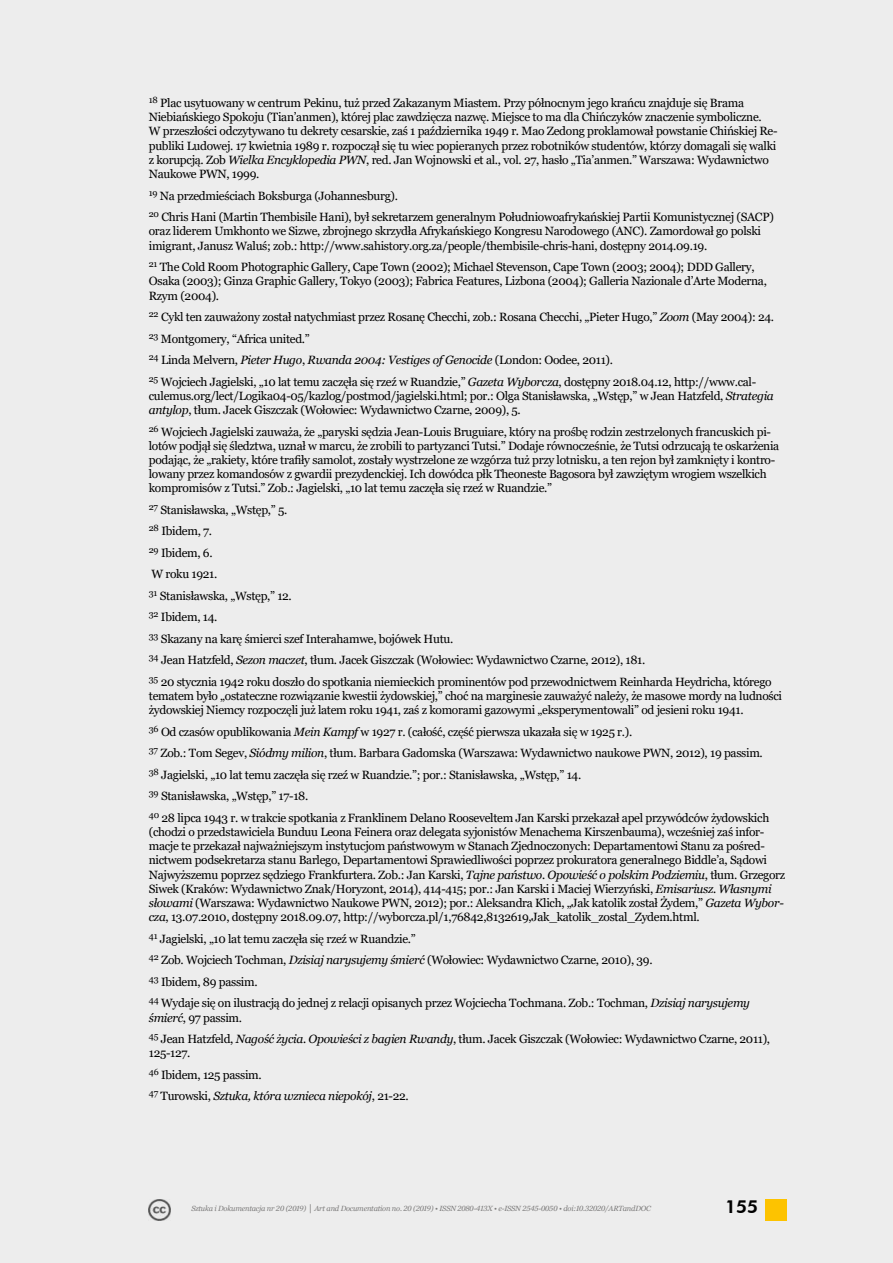
<style>
.page{position:relative;width:893px;height:1263px;background:#ededed}
.page>*{position:absolute;margin:0;border:0;box-sizing:border-box;transform-origin:0 0}
.t1{font:800 18px "Futura BT";color:#000}
.t2{font:12px/21.5px "Georgia";letter-spacing:-.025em;color:#000}
.t3{font:italic 7.5px "Georgia";letter-spacing:-.025em;color:#7c7b7b}
.s1{font-style:italic}
</style>
<div class="page">
<img style="left:149px;top:1199px;width:21px;height:21px">
<div style="left:765px;top:1199px;width:22px;height:21px;background:#fdc300"></div>
<p class="t2" style="left:149px;top:96px;width:630px;line-height:14.2px"><sup>18</sup> Plac usytuowany w centrum Pekinu, tuż przed Zakazanym Miastem. Przy północnym jego krańcu znajduje się Brama Niebiańskiego Spokoju (Tian’anmen), której plac zawdzięcza nazwę. Miejsce to ma dla Chińczyków znaczenie symboliczne.<br>W przeszłości odczytywano tu dekrety cesarskie, zaś 1 października 1949 r. Mao Zedong proklamował powstanie Chińskiej Re&shy;publiki Ludowej. 17 kwietnia 1989 r. rozpoczął się tu wiec popieranych przez robotników studentów, którzy domagali się walki z korupcją. Zob <span class="s1">Wielka Encyklopedia PWN</span>, red. Jan Wojnowski et al., vol. 27, hasło „Tia’anmen.” Warszawa: Wydawnictwo Naukowe PWN, 1999.</p>
<p class="t2" style="left:149px;top:185px;width:626px"><sup>19</sup> Na przedmieściach Boksburga (Johannesburg).<br><sup>20</sup> Chris Hani (Martin Thembisile Hani), był sekretarzem generalnym Południowoafrykańskiej Partii Komunistycznej (SACP)</p>
<p class="t2" style="left:149px;top:224px;width:614px;line-height:14.2px">oraz liderem Umkhonto we Sizwe, zbrojnego skrzydła Afrykańskiego Kongresu Narodowego (ANC). Zamordował go polski imigrant, Janusz Waluś; zob.: http://www.sahistory.org.za/people/thembisile-chris-hani, dostępny 2014.09.19.</p>
<p class="t2" style="left:149px;top:260px;width:620px;line-height:14.2px"><sup>21</sup> The Cold Room Photographic Gallery, Cape Town (2002); Michael Stevenson, Cape Town (2003; 2004); DDD Gallery,<br>Osaka (2003); Ginza Graphic Gallery, Tokyo (2003); Fabrica Features, Lizbona (2004); Galleria Nazionale d’Arte Moderna,<br>Rzym (2004).</p>
<p class="t2" style="left:149px;top:306px;width:627px"><sup>22</sup> Cykl ten zauważony został natychmiast przez Rosanę Checchi, zob.: Rosana Checchi, „Pieter Hugo,” <span class="s1">Zoom</span> (May 2004): 24.<br><sup>23</sup> Montgomery, “Africa united.”<br><sup>24</sup> Linda Melvern, <span class="s1">Pieter Hugo</span>, <span class="s1">Rwanda 2004: Vestiges of Genocide</span> (London: Oodee, 2011).<br><sup>25</sup> Wojciech Jagielski, „10 lat temu zaczęła się rzeź w Ruandzie,” <span class="s1">Gazeta Wyborcza</span>, dostępny 2018.04.12, http://www.cal-</p>
<p class="t2" style="left:149px;top:389px;width:626px;line-height:14.2px">culemus.org/lect/Logika04-05/kazlog/postmod/jagielski.html; por.: Olga Stanisławska, „Wstęp,” w Jean Hatzfeld, <span class="s1">Strategia antylop</span>, tłum. Jacek Giszczak (Wołowiec: Wydawnictwo Czarne, 2009), 5.</p>
<p class="t2" style="left:149px;top:424px;width:632px;line-height:14.2px"><sup>26</sup> Wojciech Jagielski zauważa, że „paryski sędzia Jean-Louis Bruguiare, który na prośbę rodzin zestrzelonych francuskich pi&shy;lotów podjął się śledztwa, uznał w marcu, że zrobili to partyzanci Tutsi.” Dodaje równocześnie, że Tutsi odrzucają te oskarżenia podając, że „rakiety, które trafiły samolot, zostały wystrzelone ze wzgórza tuż przy lotnisku, a ten rejon był zamknięty i kontro&shy;lowany przez komandosów z gwardii prezydenckiej. Ich dowódca płk Theoneste Bagosora był zawziętym wrogiem wszelkich kompromisów z Tutsi.” Zob.: Jagielski, „10 lat temu zaczęła się rzeź w Ruandzie.”</p>
<p class="t2" style="left:149px;top:499px;width:624px"><sup>27</sup> Stanisławska, „Wstęp,” 5.<br><sup>28</sup> Ibidem, 7.<br><sup>29</sup> Ibidem, 6.<br>W roku 1921.<br><sup>31</sup> Stanisławska, „Wstęp,” 12.<br><sup>32</sup> Ibidem, 14.<br><sup>33</sup> Skazany na karę śmierci szef Interahamwe, bojówek Hutu.<br><sup>34</sup> Jean Hatzfeld, <span class="s1">Sezon maczet</span>, tłum. Jacek Giszczak (Wołowiec: Wydawnictwo Czarne, 2012), 181.<br><sup>35</sup> 20 stycznia 1942 roku doszło do spotkania niemieckich prominentów pod przewodnictwem Reinharda Heydricha, którego</p>
<p class="t2" style="left:149px;top:689px;width:635px;line-height:14.2px">tematem było „ostateczne rozwiązanie kwestii żydowskiej,” choć na marginesie zauważyć należy, że masowe mordy na ludności żydowskiej Niemcy rozpoczęli już latem roku 1941, zaś z komorami gazowymi „eksperymentowali” od jesieni roku 1941.</p>
<p class="t2" style="left:149px;top:721px;width:622px"><sup>36</sup> Od czasów opublikowania <span class="s1">Mein Kampf</span> w 1927 r. (całość, część pierwsza ukazała się w 1925 r.).<br><sup>37</sup> Zob.: Tom Segev, <span class="s1">Siódmy milion</span>, tłum. Barbara Gadomska (Warszawa: Wydawnictwo naukowe PWN, 2012), 19 passim.<br><sup>38</sup> Jagielski, „10 lat temu zaczęła się rzeź w Ruandzie.”; por.: Stanisławska, „Wstęp,” 14.<br><sup>39</sup> Stanisławska, „Wstęp,” 17-18.<br><sup>40</sup> 28 lipca 1943 r. w trakcie spotkania z Franklinem Delano Rooseveltem Jan Karski przekazał apel przywódców żydowskich</p>
<p class="t2" style="left:149px;top:825px;width:638px;line-height:14.2px">(chodzi o przedstawiciela Bunduu Leona Feinera oraz delegata syjonistów Menachema Kirszenbauma), wcześniej zaś infor&shy;macje te przekazał najważniejszym instytucjom państwowym w Stanach Zjednoczonych: Departamentowi Stanu za pośred&shy;nictwem podsekretarza stanu Barlego, Departamentowi Sprawiedliwości poprzez prokuratora generalnego Biddle’a, Sądowi Najwyższemu poprzez sędziego Frankfurtera. Zob.: Jan Karski, <span class="s1">Tajne państwo. Opowieść o polskim Podziemiu</span>, tłum. Grzegorz Siwek (Kraków: Wydawnictwo Znak/Horyzont, 2014), 414-415; por.: Jan Karski i Maciej Wierzyński, <span class="s1">Emisariusz. Własnymi słowami</span> (Warszawa: Wydawnictwo Naukowe PWN, 2012); por.: Aleksandra Klich, „Jak katolik został Żydem,” <span class="s1">Gazeta Wybor&shy;cza</span>, 13.07.2010, dostępny 2018.09.07, http://wyborcza.pl/1,76842,8132619,Jak_katolik_zostal_Zydem.html.</p>
<p class="t2" style="left:149px;top:928px;width:603px"><sup>41</sup> Jagielski, „10 lat temu zaczęła się rzeź w Ruandzie.”<br><sup>42</sup> Zob. Wojciech Tochman, <span class="s1">Dzisiaj narysujemy śmierć</span> (Wołowiec: Wydawnictwo Czarne, 2010), 39.<br><sup>43</sup> Ibidem, 89 passim.<br><sup>44</sup> Wydaje się on ilustracją do jednej z relacji opisanych przez Wojciecha Tochmana. Zob.: Tochman, <span class="s1">Dzisiaj narysujemy</span></p>
<p class="t2" style="left:149px;top:1007px;width:623px"><span class="s1">śmierć</span>, 97 passim.<br><sup>45</sup> Jean Hatzfeld, <span class="s1">Nagość życia. Opowieści z bagien Rwandy</span>, tłum. Jacek Giszczak (Wołowiec: Wydawnictwo Czarne, 2011),</p>
<p class="t2" style="left:149px;top:1043px;width:261px">125-127.<br><sup>46</sup> Ibidem, 125 passim.<br><sup>47</sup> Turowski, <span class="s1">Sztuka, która wznieca niepokój</span>, 21-22.</p>
<p class="t3" style="left:191px;top:1203px;width:461px">Sztuka i Dokumentacja nr 20 (2019) │ Art and Documentation no. 20 (2019) • ISSN 2080-413X • e-ISSN 2545-0050 • doi:10.32020/ARTandDOC</p>
<h1 class="t1" style="left:725px;top:1195px;width:35px">155</h1>
</div>
